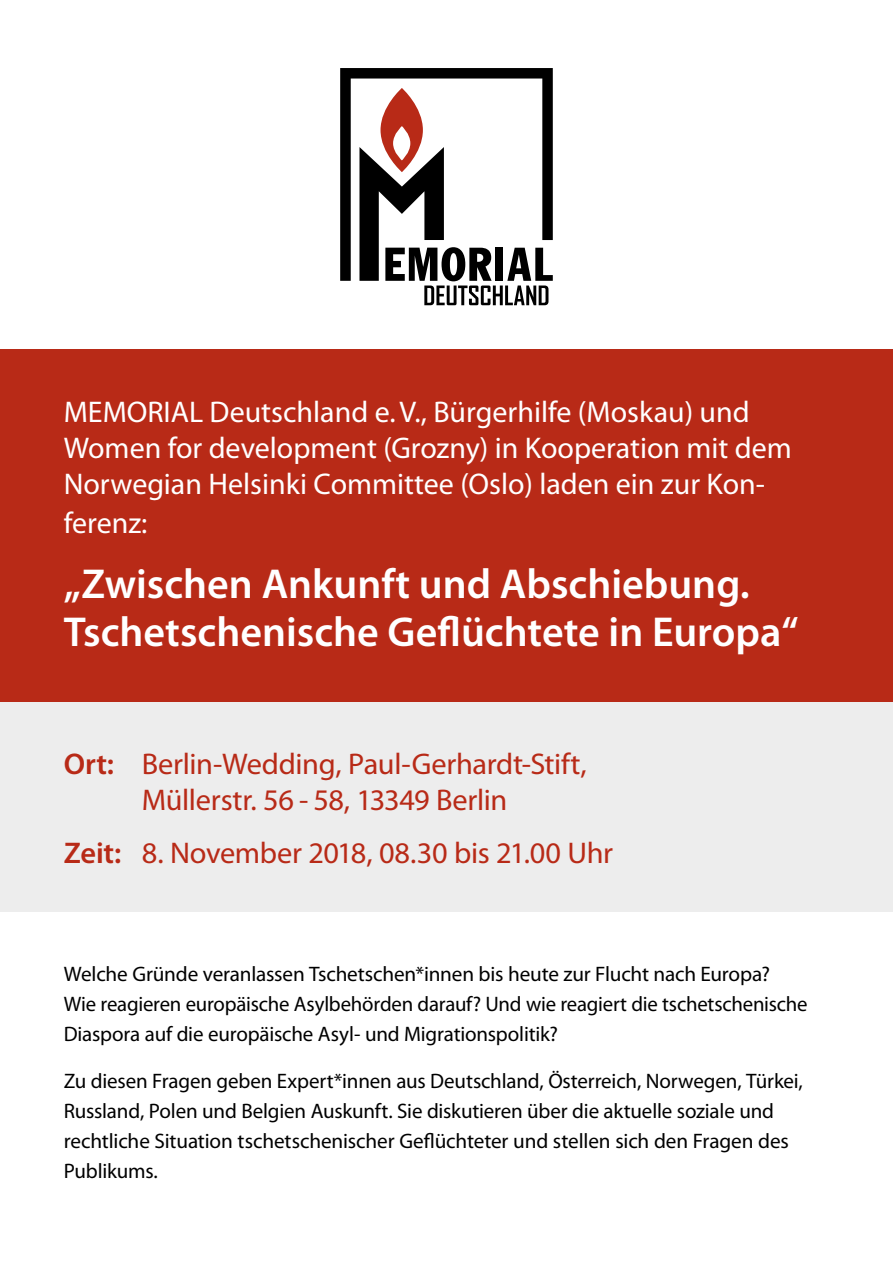
<style>
.page{position:relative;width:893px;height:1263px;background:#fff}
.page>*{position:absolute;margin:0;border:0;box-sizing:border-box;transform-origin:0 0}
.t1{font:600 42px/48px "Myriad Pro";color:#fff}
.t2{font:30px/36px "Myriad Pro";color:#fff}
.t3{font:30px/36px "Myriad Pro";letter-spacing:-.015em;color:#b82a17;text-align:center}
.t4{font:21px/30px "Myriad Pro";letter-spacing:-.01em;color:#000}
.s1{font-weight:600}
</style>
<div class="page">
<div style="left:0;top:702px;width:893px;height:210px;background:#ededed"></div>
<div style="left:0;top:349px;width:893px;height:353px;background:#b82a17"></div>
<svg style="left:340px;top:68px;width:213px;height:213px"></svg>
<svg style="left:359px;top:88px;width:194px;height:217px"></svg>
<h2 class="t2" style="left:64px;top:394px;width:730px">MEMORIAL Deutschland e.V., Bürgerhilfe (Moskau) und<br>Women for development (Grozny) in Kooperation mit dem<br>Norwegian Helsinki Committee (Oslo) laden ein zur Kon-</h2>
<h2 class="t2" style="left:64px;top:505px;width:85px">ferenz:</h2>
<h1 class="t1" style="left:64px;top:559px;width:736px">„Zwischen Ankunft und Abschiebung.<br>Tschetschenische Geflüchtete in Europa“</h1>
<h2 class="t3" style="left:64px;top:746px;width:524px"><span class="s1">Ort:</span> Berlin-Wedding, Paul-Gerhardt-Stift,<br>Müllerstr. 56 - 58, 13349 Berlin</h2>
<h2 class="t3" style="left:64px;top:835px;width:551px"><span class="s1">Zeit:</span> 8. November 2018, 08.30 bis 21.00 Uhr</h2>
<p class="t4" style="left:64px;top:958px;width:745px">Welche Gründe veranlassen Tschetschen*innen bis heute zur Flucht nach Europa?<br>Wie reagieren europäische Asylbehörden darauf? Und wie reagiert die tschetschenische<br>Diaspora auf die europäische Asyl- und Migrationspolitik?</p>
<p class="t4" style="left:64px;top:1065px;width:740px">Zu diesen Fragen geben Expert*innen aus Deutschland, Österreich, Norwegen, Türkei, Russland, Polen und Belgien Auskunft. Sie diskutieren über die aktuelle soziale und rechtliche Situation tschetschenischer Geflüchteter und stellen sich den Fragen des Publikums.</p>
</div>
